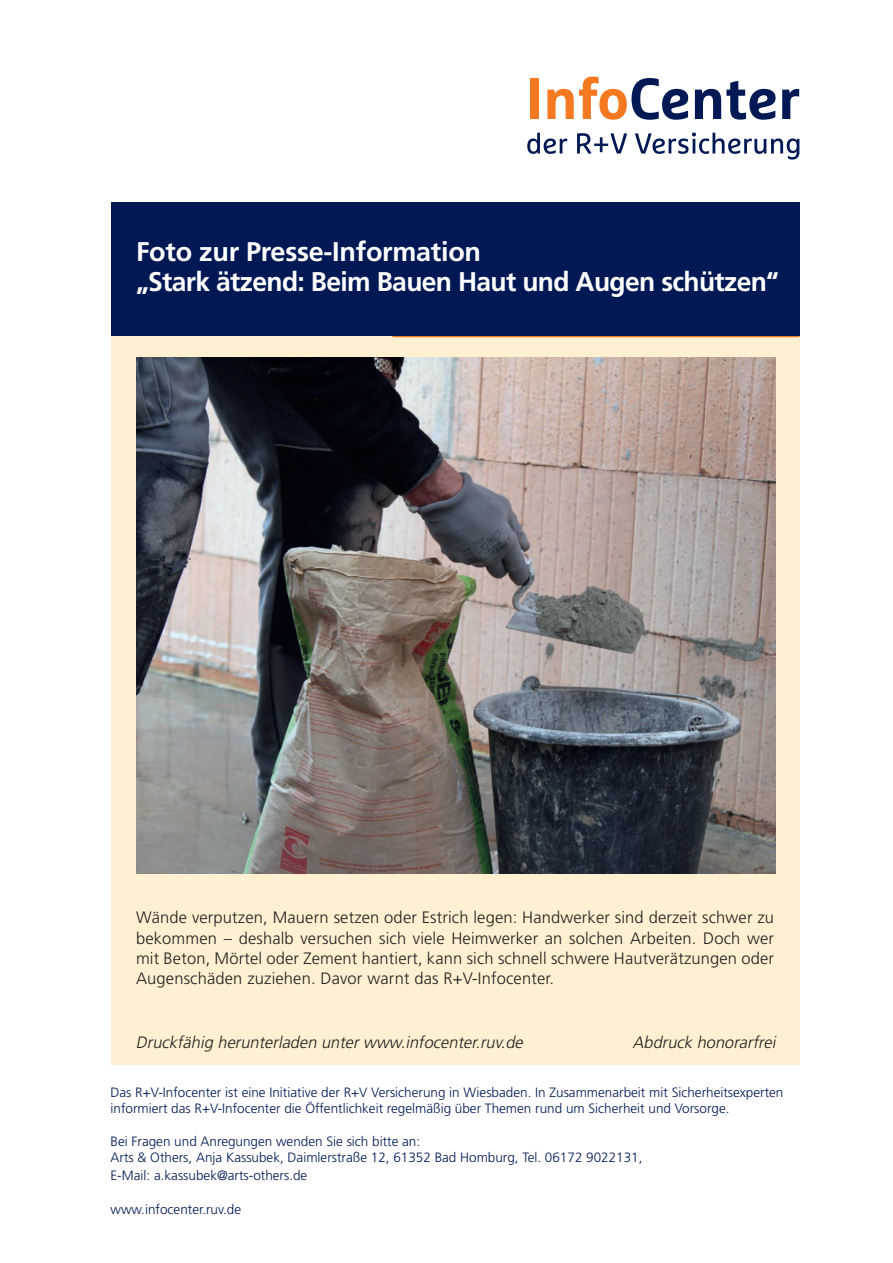
<style>
.page{position:relative;width:893px;height:1263px;background:#fff}
.page>*{position:absolute;margin:0;border:0;box-sizing:border-box;transform-origin:0 0}
.t1{font:700 27px/30px "Frutiger";letter-spacing:-.025em;color:#fff}
.t2{font:300 16.5px/20.2px "Frutiger";letter-spacing:.01em;color:#231f20;text-align:justify}
.t3{font:italic 300 16.5px "Frutiger";color:#231f20}
.t4{font:300 13.5px/16.2px "Frutiger";color:#001954}
</style>
<div class="page">
<div style="left:111px;top:328px;width:688px;height:737px;background:#fef0d0"></div>
<hr style="left:392px;top:336px;width:407px;height:1px;background:#f47921">
<div style="left:111px;top:203px;width:688px;height:133px;background:#001954"></div>
<img style="left:136px;top:357px;width:639px;height:517px">
<div style="left:530px;top:79px;width:9px;height:40px;background:#f47921"></div>
<svg style="left:547px;top:77px;width:141px;height:43px"></svg>
<svg style="left:695px;top:81px;width:80px;height:39px"></svg>
<svg style="left:782px;top:89px;width:17px;height:30px"></svg>
<svg style="left:527px;top:133px;width:40px;height:21px"></svg>
<svg style="left:577px;top:133px;width:50px;height:21px"></svg>
<svg style="left:635px;top:132px;width:164px;height:28px"></svg>
<h1 class="t1" style="left:136px;top:236px;width:644px">Foto zur Presse-Information<br>„Stark ätzend: Beim Bauen Haut und Augen schützen“</h1>
<p class="t2" style="left:136px;top:907px;width:639px">Wände verputzen, Mauern setzen oder Estrich legen: Handwerker sind derzeit schwer zu bekommen – deshalb versuchen sich viele Heimwerker an solchen Arbeiten. Doch wer mit Beton, Mörtel oder Zement hantiert, kann sich schnell schwere Hautverätzungen oder Augenschäden zuziehen. Davor warnt das R+V-Infocenter.</p>
<p class="t3" style="left:136px;top:1033px;width:392px">Druckfähig herunterladen unterwww.infocenter.ruv.de</p>
<p class="t3" style="left:633px;top:1033px;width:148px">Abdruck honorarfrei</p>
<p class="t4" style="left:111px;top:1084px;width:674px">Das R+V-Infocenter ist eine Initiative der R+V Versicherung in Wiesbaden. In Zusammenarbeit mit Sicherheitsexperten informiert das R+V-Infocenter die Öffentlichkeit regelmäßig über Themen rund um Sicherheit und Vorsorge.</p>
<p class="t4" style="left:111px;top:1133px;width:533px">Bei Fragen und Anregungen wenden Sie sich bitte an:<br>Arts &amp; Others, Anja Kassubek, Daimlerstraße 12, 61352 Bad Homburg, Tel. 06172 9022131,</p>
<p class="t4" style="left:111px;top:1167px;width:198px">E-Mail: a.kassubek@arts-others.de</p>
<p class="t4" style="left:111px;top:1201px;width:132px">www.infocenter.ruv.de</p>
</div>
